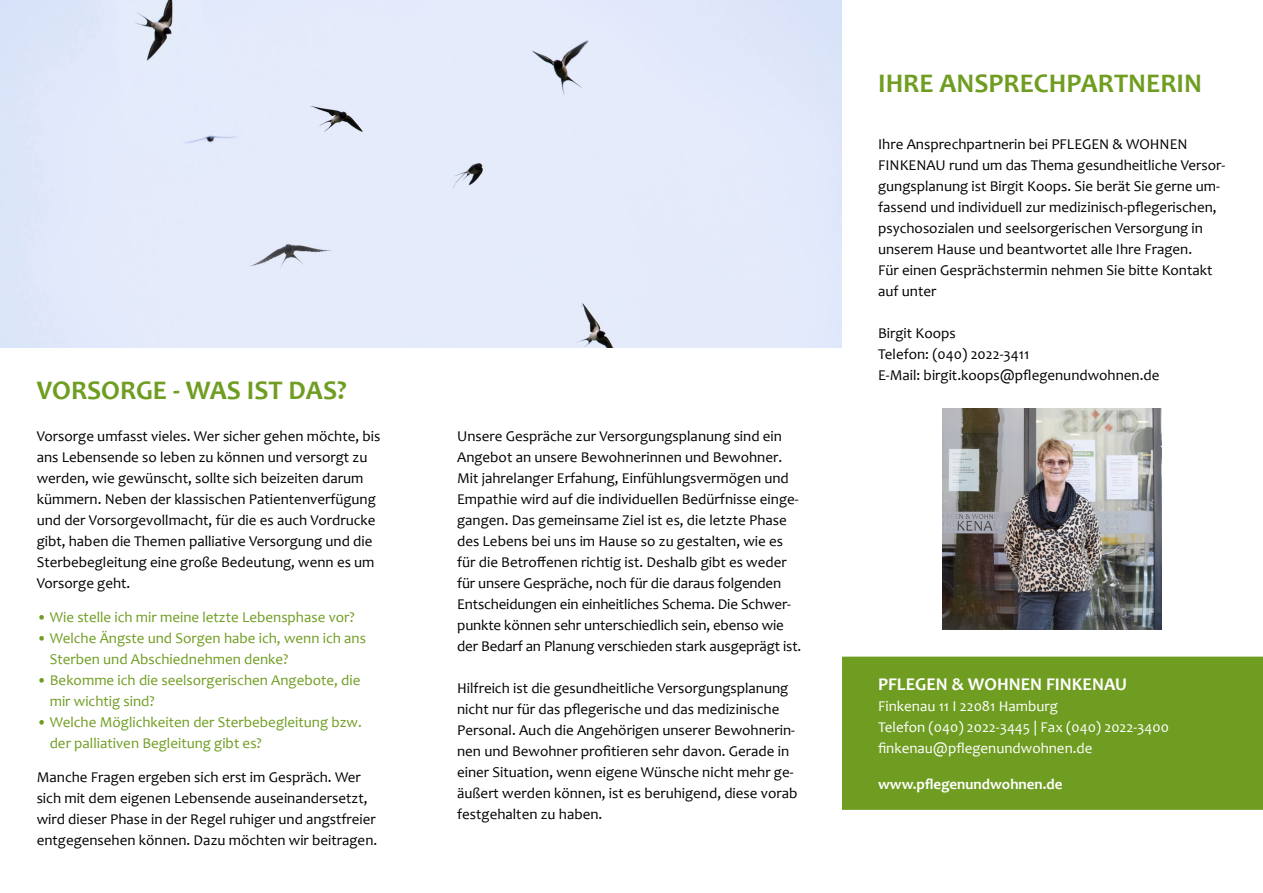
<style>
.page{position:relative;width:1263px;height:893px;background:#fff}
.page>*{position:absolute;margin:0;border:0;box-sizing:border-box;transform-origin:0 0}
.t1{font:700 27px "Candara";color:#6f9d21}
.t2{font:700 18px "Candara";color:#fff}
.t3{font:15px/21px "Candara";color:#000}
.t4{font:15px/21px "Candara";color:#6f9d21}
.t5{font:15px/21px "Candara";color:#fff}
.t6{font:700 15px "Candara";color:#fff}
</style>
<div class="page">
<div style="left:842px;top:657px;width:421px;height:153px;background:#6f9d21"></div>
<img style="left:943px;top:408px;width:218px;height:221px">
<div style="left:0;top:0;width:842px;height:348px;background:#e4ebfb"></div>
<h1 class="t1" style="left:37px;top:373px;width:311px">VORSORGE - WAS IST DAS?</h1>
<p class="t3" style="left:37px;top:426px;width:345px">Vorsorge umfasst vieles. Wer sicher gehen möchte, bis ans Lebensende so leben zu können und versorgt zu werden, wie gewünscht, sollte sich beizeiten darum kümmern. Neben der klassischen Patientenverfügung und der Vorsorgevollmacht, für die es auch Vordrucke gibt, haben die Themen palliative Versorgung und die Sterbebegleitung eine große Bedeutung, wenn es um Vorsorge geht.</p>
<p class="t4" style="left:37px;top:606px;width:320px">• Wie stelle ich mir meine letzte Lebensphase vor?</p>
<p class="t4" style="left:50px;top:627px;width:318px;text-indent:-13px">• Welche Ängste und Sorgen habe ich, wenn ich ans<br>Sterben und Abschiednehmen denke?</p>
<p class="t4" style="left:50px;top:669px;width:312px;text-indent:-13px">• Bekomme ich die seelsorgerischen Angebote, die mir wichtig sind?</p>
<p class="t4" style="left:50px;top:711px;width:314px;text-indent:-13px">• Welche Möglichkeiten der Sterbebegleitung bzw. der palliativen Begleitung gibt es?</p>
<p class="t3" style="left:37px;top:766px;width:342px">Manche Fragen ergeben sich erst im Gespräch. Wer sich mit dem eigenen Lebensende auseinandersetzt, wird dieser Phase in der Regel ruhiger und angstfreier entgegensehen können. Dazu möchten wir beitragen.</p>
<p class="t3" style="left:457px;top:426px;width:346px">Unsere Gespräche zur Versorgungsplanung sind ein Angebot an unsere Bewohnerinnen und Bewohner.<br>Mit jahrelanger Erfahung, Einfühlungsvermögen und Empathie wird auf die individuellen Bedürfnisse einge&shy;gangen. Das gemeinsame Ziel ist es, die letzte Phase des Lebens bei uns im Hause so zu gestalten, wie es für die Betroffenen richtig ist. Deshalb gibt es weder für unsere Gespräche, noch für die daraus folgenden Entscheidungen ein einheitliches Schema. Die Schwer&shy;punkte können sehr unterschiedlich sein, ebenso wie der Bedarf an Planung verschieden stark ausgeprägt ist.</p>
<p class="t3" style="left:457px;top:678px;width:342px">Hilfreich ist die gesundheitliche Versorgungsplanung nicht nur für das pflegerische und das medizinische Personal. Auch die Angehörigen unserer Bewohnerin&shy;nen und Bewohner profitieren sehr davon. Gerade in einer Situation, wenn eigene Wünsche nicht mehr ge&shy;äußert werden können, ist es beruhigend, diese vorab festgehalten zu haben.</p>
<h1 class="t1" style="left:878px;top:66px;width:325px">IHRE ANSPRECHPARTNERIN</h1>
<p class="t3" style="left:878px;top:134px;width:349px">Ihre Ansprechpartnerin bei PFLEGEN &amp; WOHNEN FINKENAU rund um das Thema gesundheitliche Versor&shy;gungsplanung ist Birgit Koops. Sie berät Sie gerne um&shy;fassend und individuell zur medizinisch-pflegerischen, psychosozialen und seelsorgerischen Versorgung in unserem Hause und beantwortet alle Ihre Fragen.<br>Für einen Gesprächstermin nehmen Sie bitte Kontakt auf unter</p>
<p class="t3" style="left:878px;top:323px;width:283px">Birgit Koops<br>Telefon: (040) 2022-3411<br>E-Mail: birgit.koops@pflegenundwohnen.de</p>
<p class="t2" style="left:878px;top:673px;width:250px">PFLEGEN &amp; WOHNEN FINKENAU</p>
<p class="t5" style="left:878px;top:695px;width:292px">Finkenau 11 I 22081 Hamburg<br>Telefon (040) 2022-3445 | Fax (040) 2022-3400 finkenau@pflegenundwohnen.de</p>
<p class="t6" style="left:878px;top:775px;width:186px">www.pflegenundwohnen.de</p>
</div>
